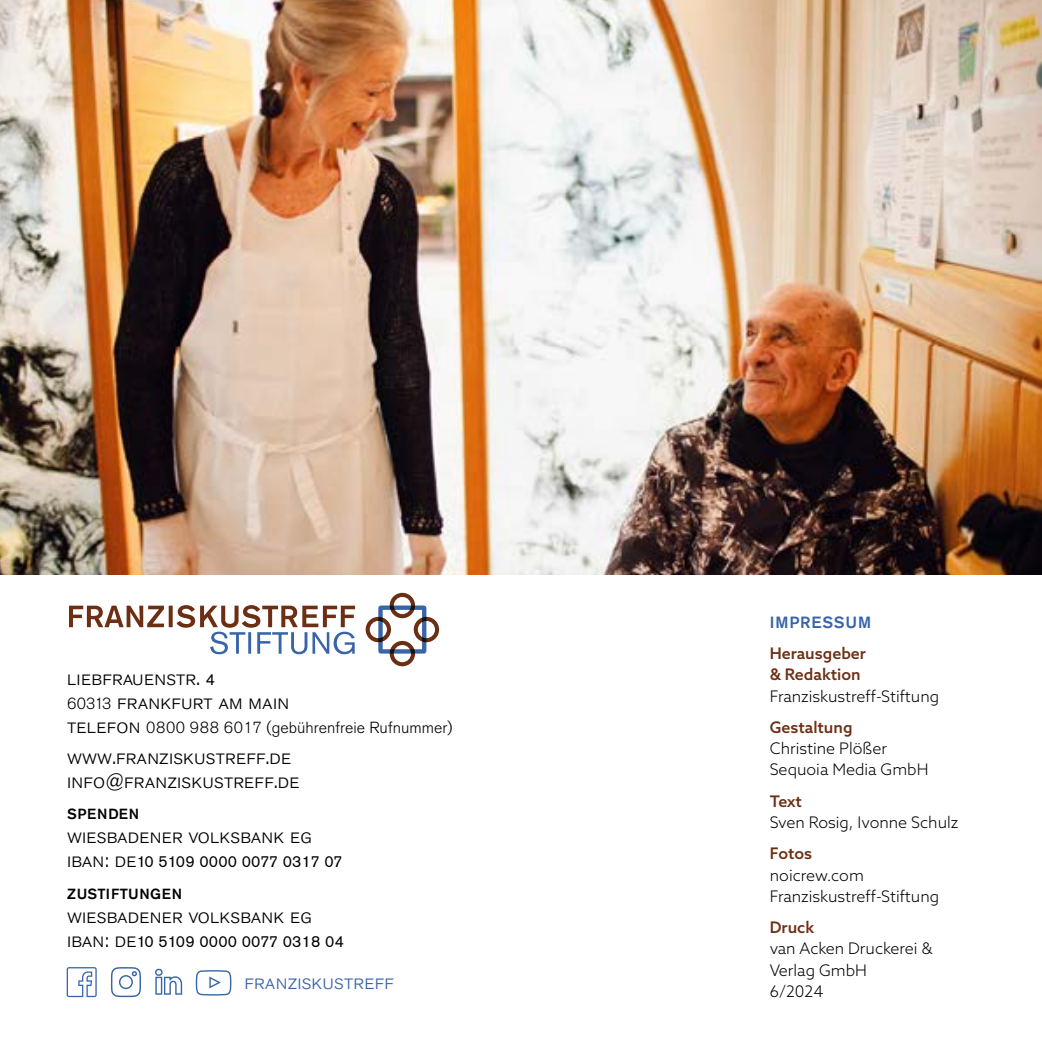
<style>
.page{position:relative;width:1042px;height:1042px;background:#fff}
.page>*{position:absolute;margin:0;border:0;box-sizing:border-box;transform-origin:0 0}
.t1{font:300 20.82px/24px "Akzidenz Grotesk Std";letter-spacing:.01em;color:#000}
.t2{font:300 20.82px "Akzidenz Grotesk Std";letter-spacing:.01em;color:#3965a8}
.t3{font:500 16.1px "Akzidenz Grotesk Std";letter-spacing:.055em;color:#3965a8}
.t4{font:300 15.92px/21.2px "Azo Sans";color:#000}
.t5{font:15.92px "Akzidenz Grotesk Std";letter-spacing:.01em;color:#000}
.t6{font:500 15.92px/21.2px "Azo Sans";color:#6c2f14}
.t7{font:300 15.92px "Akzidenz Grotesk Std";color:#000}
.t8{font:500 14.53px "Akzidenz Grotesk Std";letter-spacing:.035em;color:#000}
.t9{font:500 14.53px "Akzidenz Grotesk Std";letter-spacing:.055em;color:#000}
.s1{font-weight:400;font-size:15.92px}
.s2{font-size:15.92px}
.s3{font-size:20.82px}
.s4{font-weight:300;font-size:20.82px}
</style>
<div class="page">
<img style="left:0;top:0;width:1042px;height:575px">
<svg style="left:69px;top:605px;width:286px;height:49px"></svg>
<svg style="left:366px;top:593px;width:73px;height:73px"></svg>
<svg style="left:67px;top:967px;width:30px;height:30px"></svg>
<svg style="left:111px;top:967px;width:30px;height:30px"></svg>
<svg style="left:155px;top:969px;width:27px;height:25px"></svg>
<svg style="left:196px;top:970px;width:35px;height:25px"></svg>
<h1 class="t1" style="left:67px;top:666px;width:224px">liebfrauenstr. <span class="s1">4<br></span><span class="s2">60313</span> frankfurt am main</h1>
<p class="t7" style="left:67px;top:718px;width:387px"><span class="s3">telefon</span> 0800 988 6017 (gebührenfreie Rufnummer)</p>
<h1 class="t1" style="left:67px;top:745px;width:234px">www.franziskustreff.de info@franziskustreff.de</h1>
<p class="t9" style="left:67px;top:805px;width:74px">SPENDEN</p>
<h1 class="t1" style="left:67px;top:824px;width:246px">wiesbadener volksbank eg</h1>
<p class="t5" style="left:67px;top:852px;width:277px"><span class="s4">iban: de</span>10 5109 0000 0077 0317 07</p>
<p class="t8" style="left:67px;top:885px;width:117px">ZUSTIFTUNGEN</p>
<h1 class="t1" style="left:67px;top:904px;width:246px">wiesbadener volksbank eg</h1>
<p class="t5" style="left:67px;top:931px;width:279px"><span class="s4">iban: de</span>10 5109 0000 0077 0318 04</p>
<h1 class="t2" style="left:244px;top:970px;width:151px">franziskustreff</h1>
<p class="t3" style="left:770px;top:612px;width:103px">IMPRESSUM</p>
<p class="t6" style="left:770px;top:642px;width:98px">Herausgeber &amp; Redaktion</p>
<p class="t4" style="left:770px;top:685px;width:171px">Franziskustreff-Stiftung</p>
<p class="t6" style="left:770px;top:716px;width:84px">Gestaltung</p>
<p class="t4" style="left:770px;top:737px;width:160px">Christine Plößer<br>Sequoia Media GmbH</p>
<p class="t6" style="left:770px;top:790px;width:33px">Text</p>
<p class="t4" style="left:770px;top:811px;width:190px">Sven Rosig, Ivonne Schulz</p>
<p class="t6" style="left:770px;top:843px;width:44px">Fotos</p>
<p class="t4" style="left:770px;top:864px;width:171px">noicrew.com<br>Franziskustreff-Stiftung</p>
<p class="t6" style="left:770px;top:916px;width:46px">Druck</p>
<p class="t4" style="left:770px;top:938px;width:164px">van Acken Druckerei &amp;<br>Verlag GmbH<br>6/2024</p>
</div>
